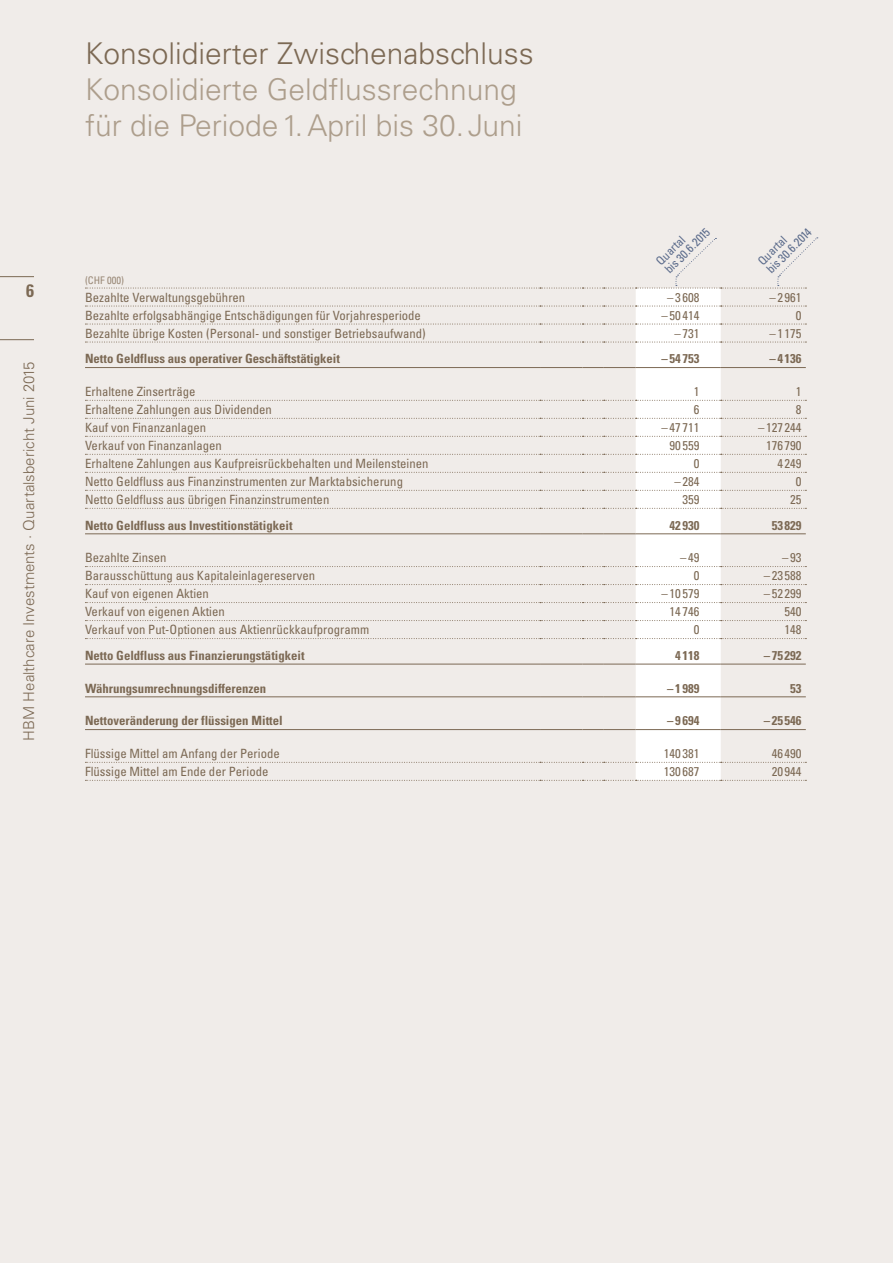
<style>
.page{position:relative;width:893px;height:1263px;background:#f0ece9}
.page>*{position:absolute;margin:0;border:0;box-sizing:border-box;transform-origin:0 0}
.t1{font:300 30px/36px "Univers LT Std";color:#ad9e8c}
.t2{font:300 30px "Univers LT Std";color:#7c6954}
.t3{font:700 condensed 18px "Univers LT Std";color:#7c6954}
.t4{font:300 15px "Univers LT Std";color:#7c6954}
.t5{font:condensed 12.75px "Univers LT Std";color:#7c6954}
.t6{font:700 condensed 12.75px "Univers LT Std";color:#7c6954}
.t7{font:condensed 12px/12px "Univers LT Std";color:#5b6b8b}
.t8{font:condensed 10.5px "Univers LT Std";color:#9a8977}
</style>
<div class="page">
<hr style="left:0;top:339px;width:34px;height:1px;background:#7c6954">
<hr style="left:0;top:276px;width:34px;height:1px;background:#7c6954">
<svg style="left:85px;top:237px;width:733px;height:544px"></svg>
<h2 class="t3" style="left:26px;top:280px;width:9px">6</h2>
<p class="t4" style="left:20px;top:741px;width:381px;rotate:-90deg">HBM Healthcare Investments · Quartalsbericht Juni 2015</p>
<h1 class="t2" style="left:85px;top:36px;width:450px">Konsolidierter Zwischenabschluss</h1>
<h1 class="t1" style="left:85px;top:72px;width:439px">Konsolidierte Geldflussrechnung für die Periode1.April bis 30. Juni</h1>
<p class="t7" style="left:654px;top:258px;width:60px;rotate:-45deg">Quartal<br>bis 30.6.2015</p>
<p class="t7" style="left:756px;top:258px;width:60px;rotate:-45deg">Quartal<br>bis 30.6.2014</p>
<p class="t8" style="left:85px;top:273px;width:41px">(CHF 000)</p>
<p class="t5" style="left:85px;top:289px;width:162px">Bezahlte Verwaltungsgebühren</p>
<p class="t5" style="left:667px;top:289px;width:34px">–3608</p>
<p class="t5" style="left:769px;top:289px;width:34px">–2961</p>
<p class="t5" style="left:85px;top:307px;width:337px">Bezahlte erfolgsabhängige Entschädigungen für Vorjahresperiode</p>
<p class="t5" style="left:662px;top:307px;width:39px">– 50 414</p>
<p class="t5" style="left:796px;top:307px;width:7px">0</p>
<p class="t5" style="left:85px;top:325px;width:342px">Bezahlte übrige Kosten (Personal- und sonstiger Betriebsaufwand)</p>
<p class="t5" style="left:674px;top:325px;width:26px">–731</p>
<p class="t5" style="left:769px;top:325px;width:34px">–1175</p>
<p class="t6" style="left:85px;top:351px;width:256px">Netto Geldfluss aus operativer Geschäftstätigkeit</p>
<p class="t6" style="left:662px;top:351px;width:39px">– 54 753</p>
<p class="t6" style="left:769px;top:351px;width:34px">–4136</p>
<p class="t5" style="left:85px;top:383px;width:112px">Erhaltene Zinserträge</p>
<p class="t5" style="left:694px;top:383px;width:7px">1</p>
<p class="t5" style="left:796px;top:383px;width:7px">1</p>
<p class="t5" style="left:85px;top:401px;width:188px">Erhaltene Zahlungen aus Dividenden</p>
<p class="t5" style="left:694px;top:401px;width:7px">6</p>
<p class="t5" style="left:796px;top:401px;width:7px">8</p>
<p class="t5" style="left:85px;top:419px;width:123px">Kauf von Finanzanlagen</p>
<p class="t5" style="left:662px;top:419px;width:39px">– 47 711</p>
<p class="t5" style="left:758px;top:419px;width:45px">– 127 244</p>
<p class="t5" style="left:85px;top:437px;width:138px">Verkauf von Finanzanlagen</p>
<p class="t5" style="left:670px;top:437px;width:31px">90 559</p>
<p class="t5" style="left:766px;top:437px;width:37px">176 790</p>
<p class="t5" style="left:85px;top:455px;width:345px">Erhaltene Zahlungen aus Kaufpreisrückbehalten und Meilensteinen</p>
<p class="t5" style="left:694px;top:455px;width:7px">0</p>
<p class="t5" style="left:777px;top:455px;width:26px">4 249</p>
<p class="t5" style="left:85px;top:473px;width:319px">Netto Geldfluss aus Finanzinstrumenten zur Marktabsicherung</p>
<p class="t5" style="left:674px;top:473px;width:26px">–284</p>
<p class="t5" style="left:796px;top:473px;width:7px">0</p>
<p class="t5" style="left:85px;top:491px;width:246px">Netto Geldfluss aus übrigen Finanzinstrumenten</p>
<p class="t5" style="left:682px;top:491px;width:18px">359</p>
<p class="t5" style="left:790px;top:491px;width:13px">25</p>
<p class="t6" style="left:85px;top:517px;width:209px">Netto Geldfluss aus Investitionstätigkeit</p>
<p class="t6" style="left:670px;top:517px;width:31px">42 930</p>
<p class="t6" style="left:772px;top:517px;width:31px">53 829</p>
<p class="t5" style="left:85px;top:550px;width:83px">Bezahlte Zinsen</p>
<p class="t5" style="left:680px;top:550px;width:21px">–49</p>
<p class="t5" style="left:782px;top:550px;width:21px">–93</p>
<p class="t5" style="left:85px;top:568px;width:232px">Barausschüttung aus Kapitaleinlagereserven</p>
<p class="t5" style="left:694px;top:568px;width:7px">0</p>
<p class="t5" style="left:764px;top:568px;width:39px">– 23 588</p>
<p class="t5" style="left:85px;top:586px;width:125px">Kauf von eigenen Aktien</p>
<p class="t5" style="left:662px;top:586px;width:39px">–10 579</p>
<p class="t5" style="left:764px;top:586px;width:39px">– 52 299</p>
<p class="t5" style="left:85px;top:604px;width:141px">Verkauf von eigenen Aktien</p>
<p class="t5" style="left:670px;top:604px;width:31px">14 746</p>
<p class="t5" style="left:785px;top:604px;width:18px">540</p>
<p class="t5" style="left:85px;top:622px;width:286px">Verkauf von Put-Optionen aus Aktienrückkaufprogramm</p>
<p class="t5" style="left:694px;top:622px;width:7px">0</p>
<p class="t5" style="left:785px;top:622px;width:18px">148</p>
<p class="t6" style="left:85px;top:647px;width:221px">Netto Geldfluss aus Finanzierungstätigkeit</p>
<p class="t6" style="left:675px;top:647px;width:26px">4 118</p>
<p class="t6" style="left:764px;top:647px;width:39px">– 75 292</p>
<p class="t6" style="left:85px;top:680px;width:183px">Währungsumrechnungsdifferenzen</p>
<p class="t6" style="left:667px;top:680px;width:34px">–1989</p>
<p class="t6" style="left:790px;top:680px;width:13px">53</p>
<p class="t6" style="left:85px;top:713px;width:199px">Nettoveränderung der flüssigen Mittel</p>
<p class="t6" style="left:667px;top:713px;width:34px">–9694</p>
<p class="t6" style="left:764px;top:713px;width:39px">– 25 546</p>
<p class="t5" style="left:85px;top:745px;width:196px">Flüssige Mittel am Anfang der Periode</p>
<p class="t5" style="left:664px;top:745px;width:37px">140 381</p>
<p class="t5" style="left:772px;top:745px;width:31px">46 490</p>
<p class="t5" style="left:85px;top:763px;width:185px">Flüssige Mittel am Ende der Periode</p>
<p class="t5" style="left:664px;top:763px;width:37px">130 687</p>
<p class="t5" style="left:772px;top:763px;width:31px">20 944</p>
</div>
